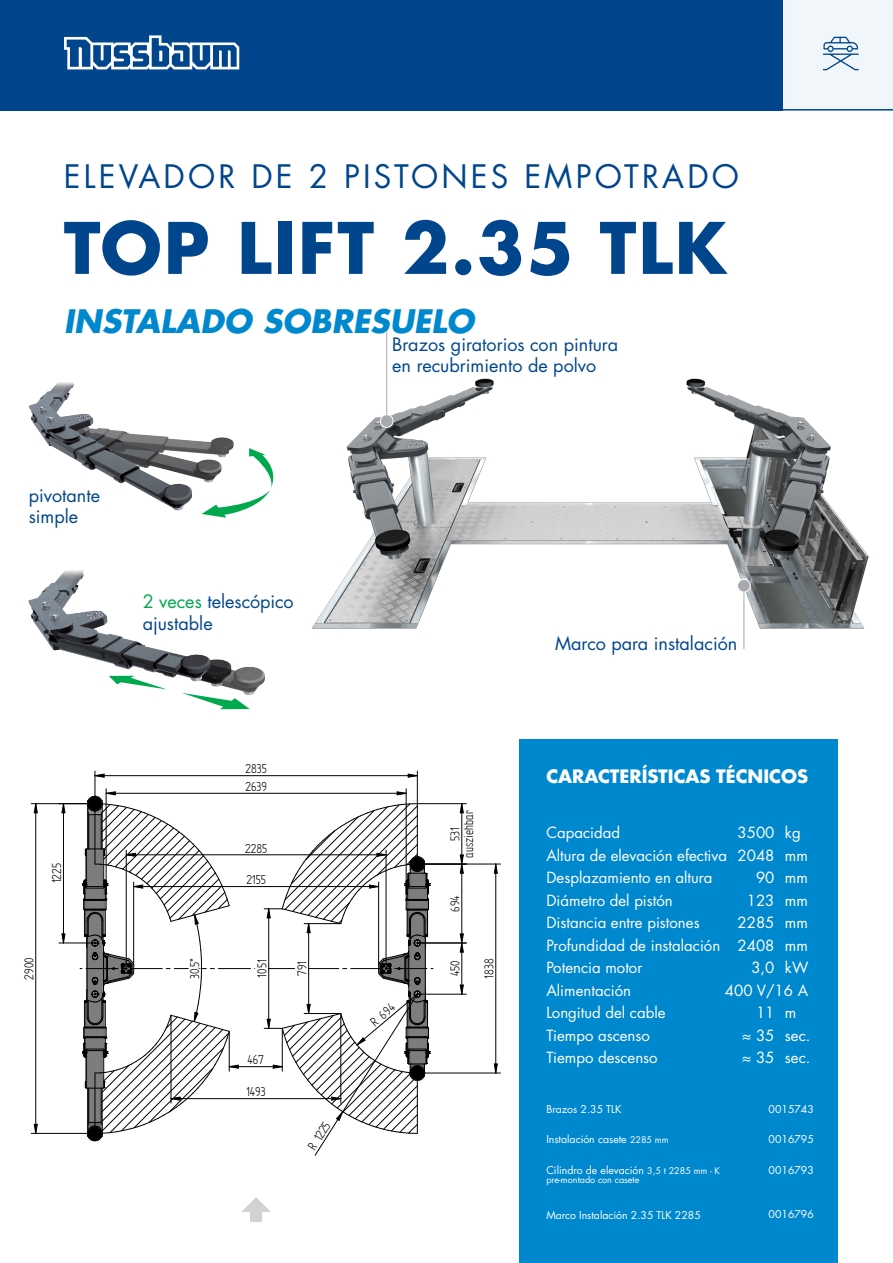
<style>
.page{position:relative;width:893px;height:1263px;background:#fff}
.page>*{position:absolute;margin:0;border:0;box-sizing:border-box;transform-origin:0 0}
.t1{font:700 69px "Futura LT Pro";letter-spacing:.03em;color:#01468c}
.t2{font:31.5px "Futura LT Pro";letter-spacing:.1em;color:#01468c}
.t3{font:italic 700 31.5px "Futura LT Pro";color:#0088ce}
.Beschriftung{font:18px/21.6px "Futura LT Pro";color:#01468c}
.t4{font:700 18px "Futura LT Pro";color:#fff}
.Beschriftung-2{font:15px "Futura LT Pro";color:#fff}
.t5{font:14.7px/31.7px "Solid Edge ISO";color:#000}
.t6{font:10.5px "Futura LT Pro";color:#fff}
.t7{font:9px "Futura LT Pro";color:#fff}
.s1{color:#00a94d}
.s2{font-size:9px}
</style>
<div class="page">
<img style="left:28px;top:570px;width:237px;height:140px">
<img style="left:312px;top:331px;width:557px;height:318px">
<div style="left:783px;top:0;width:110px;height:111px;background:#f0f6fa"></div>
<hr style="left:892px;top:0;width:1px;height:111px;background:#01468c">
<svg style="left:823px;top:37px;width:36px;height:33px"></svg>
<div style="left:0;top:0;width:782px;height:111px;background:#01468c"></div>
<hr style="left:781px;top:109px;width:112px;height:2px;background:#01468c">
<svg style="left:64px;top:35px;width:175px;height:34px"></svg>
<hr style="left:386px;top:332px;width:1px;height:89px;background:#a8a9ad">
<div style="left:380px;top:415px;width:13px;height:12px;background:#a8a9ad;border-radius:50%"></div>
<div style="left:380px;top:414px;width:13px;height:14px;border:1px solid #fff;border-radius:50%"></div>
<hr style="left:743px;top:586px;width:1px;height:63px;background:#a8a9ad">
<div style="left:737px;top:579px;width:13px;height:13px;background:#a8a9ad;border-radius:50%"></div>
<div style="left:737px;top:579px;width:13px;height:13px;border:1px solid #fff;border-radius:50%"></div>
<svg style="left:241px;top:1197px;width:30px;height:25px"></svg>
<svg style="left:250px;top:448px;width:24px;height:59px"></svg>
<svg style="left:109px;top:676px;width:58px;height:13px"></svg>
<svg style="left:182px;top:693px;width:68px;height:16px"></svg>
<hr style="left:218px;top:968px;width:32px;height:1px;background:#000">
<hr style="left:126px;top:854px;width:260px;height:1px;background:#000">
<hr style="left:134px;top:886px;width:245px;height:1px;background:#000">
<hr style="left:106px;top:789px;width:1px;height:111px;background:#000">
<hr style="left:406px;top:789px;width:1px;height:111px;background:#000">
<svg style="left:397px;top:791px;width:10px;height:4px"></svg>
<hr style="left:106px;top:793px;width:300px;height:1px;background:#000">
<hr style="left:417px;top:994px;width:49px;height:1px;background:#000">
<svg style="left:460px;top:984px;width:4px;height:11px"></svg>
<hr style="left:462px;top:943px;width:1px;height:51px;background:#000">
<hr style="left:417px;top:943px;width:49px;height:1px;background:#000">
<svg style="left:460px;top:933px;width:4px;height:20px"></svg>
<hr style="left:462px;top:864px;width:1px;height:79px;background:#000">
<hr style="left:417px;top:803px;width:49px;height:1px;background:#000">
<svg style="left:460px;top:854px;width:4px;height:20px"></svg>
<svg style="left:460px;top:803px;width:4px;height:10px"></svg>
<hr style="left:462px;top:804px;width:1px;height:60px;background:#000">
<hr style="left:417px;top:1073px;width:83px;height:1px;background:#000">
<hr style="left:417px;top:864px;width:83px;height:1px;background:#000">
<svg style="left:494px;top:1063px;width:4px;height:10px"></svg>
<svg style="left:494px;top:863px;width:4px;height:11px"></svg>
<hr style="left:495px;top:864px;width:1px;height:209px;background:#000">
<hr style="left:31px;top:803px;width:56px;height:1px;background:#000">
<hr style="left:31px;top:1133px;width:64px;height:1px;background:#000">
<svg style="left:34px;top:803px;width:4px;height:10px"></svg>
<svg style="left:34px;top:1124px;width:4px;height:10px"></svg>
<hr style="left:36px;top:804px;width:1px;height:329px;background:#000">
<hr style="left:229px;top:1066px;width:53px;height:1px;background:#000">
<svg style="left:59px;top:791px;width:180px;height:351px"></svg>
<hr style="left:171px;top:1098px;width:170px;height:1px;background:#000">
<svg style="left:264px;top:803px;width:169px;height:353px"></svg>
<hr style="left:95px;top:771px;width:1px;height:30px;background:#000">
<hr style="left:417px;top:771px;width:1px;height:33px;background:#000">
<svg style="left:95px;top:774px;width:10px;height:4px"></svg>
<svg style="left:408px;top:774px;width:10px;height:4px"></svg>
<hr style="left:95px;top:775px;width:322px;height:1px;background:#000">
<img style="left:29px;top:382px;width:221px;height:136px">
<div style="left:519px;top:740px;width:319px;height:523px;background:#0088ce"></div>
<p class="t2" style="left:64px;top:155px;width:677px">ELEVADOR DE 2 PISTONES EMPOTRADO</p>
<p class="t1" style="left:64px;top:195px;width:665px">TOP LIFT 2.35 TLK</p>
<p class="t3" style="left:64px;top:297px;width:412px">INSTALADO SOBRESUELO</p>
<p class="Beschriftung" style="left:29px;top:484px;width:73px">pivotante</p>
<p class="Beschriftung" style="left:29px;top:505px;width:51px">simple</p>
<p class="Beschriftung" style="left:143px;top:591px;width:153px"><span class="s1">2 veces</span> telescópico ajustable</p>
<p class="t5" style="left:245px;top:753px;width:23px">2835</p>
<p class="t5" style="left:245px;top:771px;width:23px">2639</p>
<p class="Beschriftung" style="left:392px;top:333px;width:227px">Brazos giratorios con pintura en recubrimiento de polvo</p>
<p class="Beschriftung" style="left:555px;top:632px;width:184px">Marco para instalación</p>
<p class="t4" style="left:546px;top:762px;width:263px">CARACTERÍSTICAS TÉCNICOS</p>
<p class="t5" style="left:41px;top:883px;width:22px;rotate:-90deg">1225</p>
<p class="t5" style="left:245px;top:832px;width:24px">2285<br>2155</p>
<p class="t5" style="left:448px;top:857px;width:49px;line-height:13.6px;text-align:center;rotate:-90deg">531 ausziehbar</p>
<p class="t5" style="left:439px;top:912px;width:18px;rotate:-90deg">694</p>
<p class="t5" style="left:13px;top:979px;width:23px;rotate:-90deg">2900</p>
<p class="t5" style="left:179px;top:979px;width:22px;rotate:-90deg">305, °</p>
<p class="t5" style="left:473px;top:978px;width:22px;rotate:-90deg">1838</p>
<p class="t5" style="left:246px;top:977px;width:20px;rotate:-90deg">1051</p>
<p class="t5" style="left:286px;top:976px;width:17px;rotate:-90deg">791</p>
<p class="t5" style="left:439px;top:976px;width:17px;rotate:-90deg">450</p>
<p class="t5" style="left:246px;top:1044px;width:21px">467<br>1493</p>
<p class="t5" style="left:298px;top:1141px;width:32px;rotate:-58deg">R 1225</p>
<p class="t5" style="left:362px;top:1011px;width:29px;rotate:-40deg">R 694</p>
<p class="Beschriftung-2" style="left:546px;top:823px;width:75px">Capacidad</p>
<p class="Beschriftung-2" style="left:546px;top:845px;width:182px">Altura de elevación efectiva</p>
<p class="Beschriftung-2" style="left:546px;top:868px;width:167px">Desplazamiento en altura</p>
<p class="Beschriftung-2" style="left:546px;top:890px;width:128px">Diámetro del pistón</p>
<p class="Beschriftung-2" style="left:546px;top:913px;width:155px">Distancia entre pistones</p>
<p class="Beschriftung-2" style="left:546px;top:935px;width:175px">Profundidad de instalación</p>
<p class="Beschriftung-2" style="left:546px;top:958px;width:97px">Potencia motor</p>
<p class="Beschriftung-2" style="left:546px;top:980px;width:86px">Alimentación</p>
<p class="Beschriftung-2" style="left:546px;top:1003px;width:121px">Longitud del cable</p>
<p class="Beschriftung-2" style="left:546px;top:1025px;width:105px">Tiempo ascenso</p>
<p class="Beschriftung-2" style="left:546px;top:1048px;width:113px">Tiempo descenso</p>
<p class="t6" style="left:546px;top:1101px;width:77px">Brazos 2.35 TLK</p>
<p class="t6" style="left:546px;top:1132px;width:124px">Instalación casete <span class="s2">2285 mm</span></p>
<p class="t6" style="left:546px;top:1163px;width:175px">Cilindro de elevación <span class="s2">3,5 t 2285 mm - K</span></p>
<p class="t7" style="left:546px;top:1173px;width:95px">pre-montado con casete</p>
<p class="t6" style="left:546px;top:1208px;width:156px">Marco Instalación 2.35 TLK 2285</p>
<p class="Beschriftung-2" style="left:737px;top:823px;width:65px">3500 kg</p>
<p class="Beschriftung-2" style="left:737px;top:845px;width:72px">2048 mm</p>
<p class="Beschriftung-2" style="left:756px;top:868px;width:54px">90 mm</p>
<p class="Beschriftung-2" style="left:747px;top:890px;width:63px">123 mm</p>
<p class="Beschriftung-2" style="left:737px;top:913px;width:72px">2285 mm</p>
<p class="Beschriftung-2" style="left:737px;top:935px;width:72px">2408 mm</p>
<p class="Beschriftung-2" style="left:751px;top:958px;width:59px">3,0 kW</p>
<p class="Beschriftung-2" style="left:725px;top:980px;width:85px">400 V/16 A</p>
<p class="Beschriftung-2" style="left:756px;top:1003px;width:42px">11 m</p>
<p class="Beschriftung-2" style="left:742px;top:1025px;width:70px">≈ 35 sec.</p>
<p class="Beschriftung-2" style="left:742px;top:1048px;width:70px">≈ 35 sec.</p>
<p class="t6" style="left:769px;top:1101px;width:47px">0015743</p>
<p class="t6" style="left:769px;top:1132px;width:47px">0016795</p>
<p class="t6" style="left:769px;top:1163px;width:47px">0016793</p>
<p class="t6" style="left:769px;top:1207px;width:47px">0016796</p>
</div>
